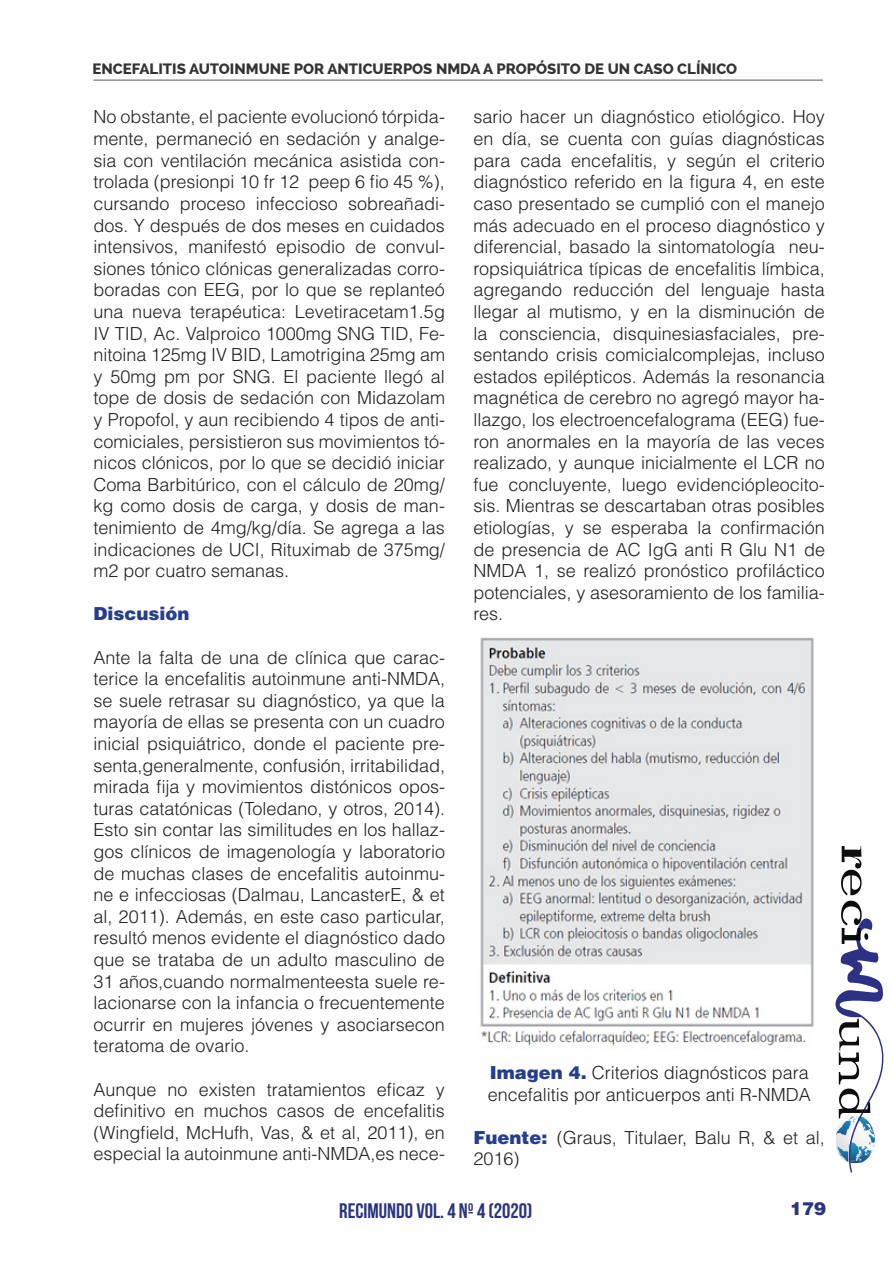
<style>
.page{position:relative;width:893px;height:1263px;background:#fff}
.page>*{position:absolute;margin:0;border:0;box-sizing:border-box;transform-origin:0 0}
.t1{font:21px "Bebas Neue";color:#2b3481}
.t2{font:300 18px/21.6px "Helvetica LT Std";color:#231f20;text-align:justify}
.t3{font:900 18px "Helvetica LT Std";color:#253f8e}
.t4{font:900 18px "Helvetica LT Std";color:#2b3481}
.t5{font:800 15px "Raleway";color:#333}
.s1{font-weight:900;color:#253f8e}
</style>
<div class="page">
<hr style="left:94px;top:80px;width:729px;height:1px;background:#545557">
<svg style="left:841px;top:846px;width:20px;height:49px"></svg>
<svg style="left:835px;top:901px;width:49px;height:272px"></svg>
<img style="left:480px;top:637px;width:334px;height:409px">
<p class="t5" style="left:92px;top:61px;width:646px">ENCEFALITIS AUTOINMUNE POR ANTICUERPOS NMDA A PROPÓSITO DE UN CASO CLÍNICO</p>
<p class="t2" style="left:94px;top:106px;width:353px">No obstante, el paciente evolucionó tórpida&shy;mente, permaneció en sedación y analge&shy;sia con ventilación mecánica asistida con&shy;trolada (presionpi 10 fr 12 peep 6 fio 45 %), cursando proceso infeccioso sobreañadi&shy;dos. Y después de dos meses en cuidados intensivos, manifestó episodio de convul&shy;siones tónico clónicas generalizadas corro&shy;boradas con EEG, por lo que se replanteó una nueva terapéutica: Levetiracetam1.5g IV TID, Ac. Valproico 1000mg SNG TID, Fe&shy;nitoina 125mg IV BID, Lamotrigina 25mg am y 50mg pm por SNG. El paciente llegó al tope de dosis de sedación con Midazolam y Propofol, y aun recibiendo 4 tipos de anti&shy;comiciales, persistieron sus movimientos tó&shy;nicos clónicos, por lo que se decidió iniciar Coma Barbitúrico, con el cálculo de 20mg/ kg como dosis de carga, y dosis de man&shy;tenimiento de 4mg/kg/día. Se agrega a las indicaciones de UCI, Rituximab de 375mg/ m2 por cuatro semanas.</p>
<p class="t3" style="left:94px;top:602px;width:98px">Discusión</p>
<p class="t2" style="left:94px;top:646px;width:353px">Ante la falta de una de clínica que carac&shy;terice la encefalitis autoinmune anti-NMDA, se suele retrasar su diagnóstico, ya que la mayoría de ellas se presenta con un cuadro inicial psiquiátrico, donde el paciente pre&shy;senta,generalmente, confusión, irritabilidad, mirada fija y movimientos distónicos opos&shy;turas catatónicas (Toledano, y otros, 2014).<br>Esto sin contar las similitudes en los hallaz&shy;gos clínicos de imagenología y laboratorio de muchas clases de encefalitis autoinmu&shy;ne e infecciosas (Dalmau, LancasterE, &amp; et al, 2011). Además, en este caso particular, resultó menos evidente el diagnóstico dado que se trataba de un adulto masculino de 31 años,cuando normalmenteesta suele re&shy;lacionarse con la infancia o frecuentemente ocurrir en mujeres jóvenes y asociarsecon teratoma de ovario.</p>
<p class="t2" style="left:94px;top:1078px;width:353px">Aunque no existen tratamientos eficaz y definitivo en muchos casos de encefalitis (Wingfield, McHufh, Vas, &amp; et al, 2011), en especial la autoinmune anti-NMDA,es nece-</p>
<p class="t2" style="left:473px;top:106px;width:353px">sario hacer un diagnóstico etiológico. Hoy en día, se cuenta con guías diagnósticas para cada encefalitis, y según el criterio diagnóstico referido en la figura 4, en este caso presentado se cumplió con el manejo más adecuado en el proceso diagnóstico y diferencial, basado la sintomatología neu&shy;ropsiquiátrica típicas de encefalitis límbica, agregando reducción del lenguaje hasta llegar al mutismo, y en la disminución de la consciencia, disquinesiasfaciales, pre&shy;sentando crisis comicialcomplejas, incluso estados epilépticos. Además la resonancia magnética de cerebro no agregó mayor ha&shy;llazgo, los electroencefalograma (EEG) fue&shy;ron anormales en la mayoría de las veces realizado, y aunque inicialmente el LCR no fue concluyente, luego evidenciópleocito&shy;sis. Mientras se descartaban otras posibles etiologías, y se esperaba la confirmación de presencia de AC IgG anti R Glu N1 de NMDA 1, se realizó pronóstico profiláctico potenciales, y asesoramiento de los familia&shy;res.</p>
<p class="t2" style="left:488px;top:1062px;width:325px"><span class="s1">Imagen 4.</span> Criterios diagnósticos para encefalitis por anticuerpos anti R-NMDA</p>
<p class="t2" style="left:473px;top:1126px;width:353px"><span class="s1">Fuente:</span> (Graus, Titulaer, Balu R, &amp; et al,<br>2016)</p>
<p class="t1" style="left:339px;top:1199px;width:195px">RECIMUNDO VOL. 4 Nº 4 (2020)</p>
<p class="t4" style="left:790px;top:1197px;width:38px">179</p>
</div>
